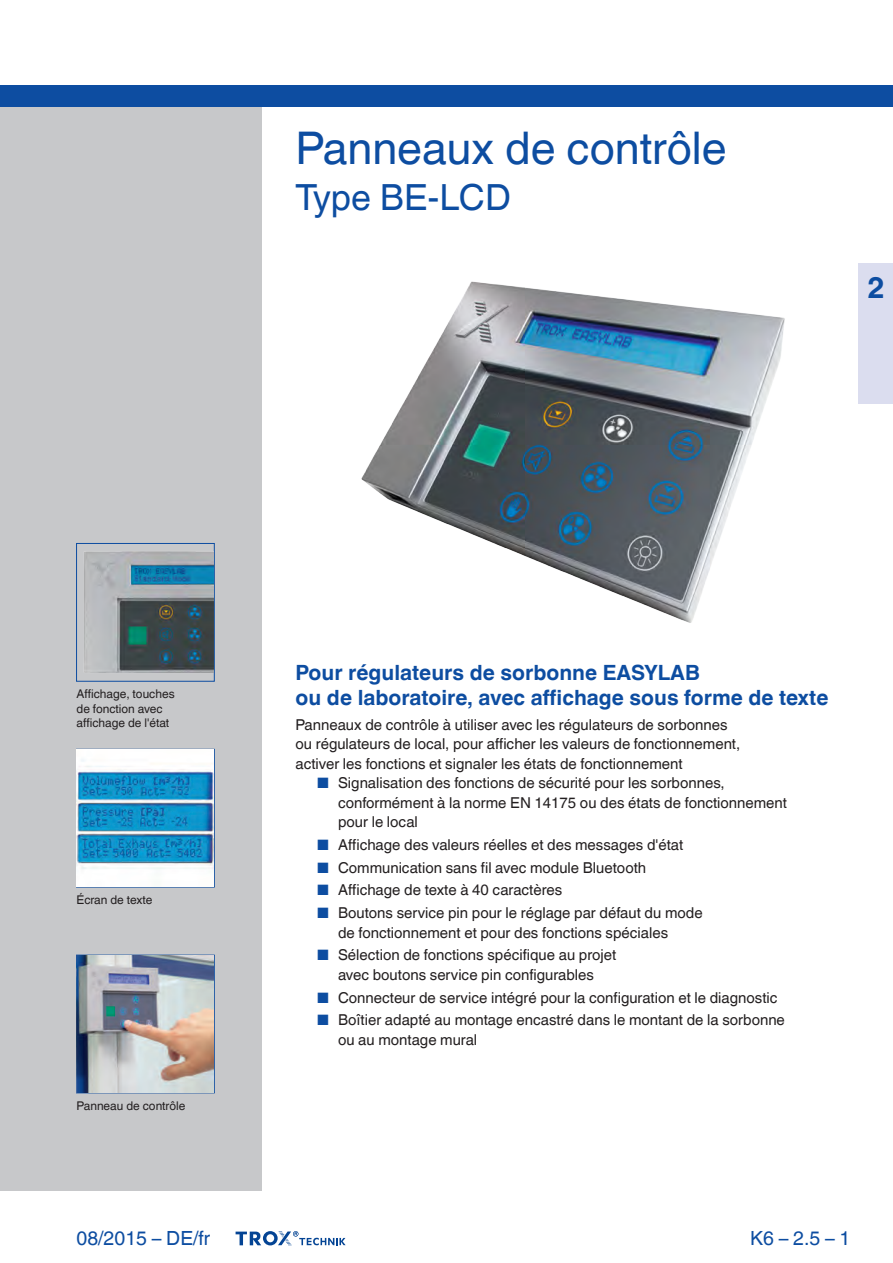
<style>
.page{position:relative;width:893px;height:1263px;background:#fff}
.page>*{position:absolute;margin:0;border:0;box-sizing:border-box;transform-origin:0 0}
.t1{font:45px "TROX Helvetica";color:#0d4da1}
.t2{font:36px "TROX Helvetica";color:#0d4da1}
.t3{font:700 30px "TROX Helvetica";color:#0d4da1}
.t4{font:700 21px/25.5px "TROX Helvetica";color:#0d4da1}
.t5{font:19.5px "TROX Helvetica";color:#0d4da1}
.t6{font:15px/19.5px "TROX Helvetica";color:#231f20}
.t7{font:12px/14.4px "TROX Helvetica";color:#231f20}
.s1{color:#0d4da1}
</style>
<div class="page">
<div style="left:0;top:106px;width:261px;height:1084px;background:#c7c8ca"></div>
<div style="left:0;top:85px;width:893px;height:21px;background:#0d4da1"></div>
<div style="left:76px;top:543px;width:139px;height:139px;border:1px solid #0d4da1"></div>
<img style="left:77px;top:544px;width:137px;height:137px">
<div style="left:76px;top:749px;width:139px;height:138px;border:1px solid #0d4da1"></div>
<img style="left:77px;top:750px;width:137px;height:137px">
<div style="left:76px;top:955px;width:139px;height:138px;border:1px solid #0d4da1"></div>
<img style="left:77px;top:955px;width:137px;height:137px">
<svg style="left:236px;top:1231px;width:110px;height:15px"></svg>
<img style="left:361px;top:281px;width:424px;height:342px">
<div style="left:859px;top:264px;width:34px;height:140px;background:#dbddef"></div>
<h1 class="t1" style="left:296px;top:122px;width:433px">Panneaux de contrôle</h1>
<h2 class="t2" style="left:296px;top:176px;width:217px">Type BE-LCD</h2>
<h3 class="t3" style="left:867px;top:270px;width:19px">2</h3>
<p class="t7" style="left:77px;top:687px;width:100px">Affichage, touches de fonction avec affichage de l'état</p>
<p class="t7" style="left:77px;top:893px;width:77px">Écran de texte</p>
<p class="t7" style="left:77px;top:1099px;width:110px">Panneau de contrôle</p>
<h3 class="t5" style="left:77px;top:1227px;width:135px">08/2015 – DE/fr</h3>
<h3 class="t4" style="left:296px;top:660px;width:534px">Pour régulateurs de sorbonne EASYLAB<br>ou de laboratoire, avec affichage sous forme de texte</h3>
<p class="t6" style="left:296px;top:715px;width:446px">Panneaux de contrôle à utiliser avec les régulateurs de sorbonnes ou régulateurs de local, pour afficher les valeurs de fonctionnement, activer les fonctions et signaler les états de fonctionnement</p>
<p class="t6" style="left:338px;top:773px;width:450px;text-indent:-21px"><span class="s1">■</span> Signalisation des fonctions de sécurité pour les sorbonnes, conformément à la norme EN 14175 ou des états de fonctionnement pour le local</p>
<p class="t6" style="left:317px;top:835px;width:368px"><span class="s1">■</span> Affichage des valeurs réelles et des messages d'état</p>
<p class="t6" style="left:317px;top:858px;width:331px"><span class="s1">■</span> Communication sans fil avec module Bluetooth</p>
<p class="t6" style="left:317px;top:880px;width:247px"><span class="s1">■</span> Affichage de texte à 40 caractères</p>
<p class="t6" style="left:338px;top:903px;width:366px;text-indent:-21px"><span class="s1">■</span> Boutons service pin pour le réglage par défaut du mode de fonctionnement et pour des fonctions spéciales</p>
<p class="t6" style="left:317px;top:945px;width:301px;text-align:center"><span class="s1">■</span> Sélection de fonctions spécifique au projet avec boutons service pin configurables</p>
<p class="t6" style="left:317px;top:987px;width:462px"><span class="s1">■</span> Connecteur de service intégré pour la configuration et le diagnostic</p>
<p class="t6" style="left:338px;top:1010px;width:448px;text-indent:-21px"><span class="s1">■</span> Boîtier adapté au montage encastré dans le montant de la sorbonne ou au montage mural</p>
<h3 class="t5" style="left:750px;top:1227px;width:102px">K6 – 2.5 – 1</h3>
</div>
